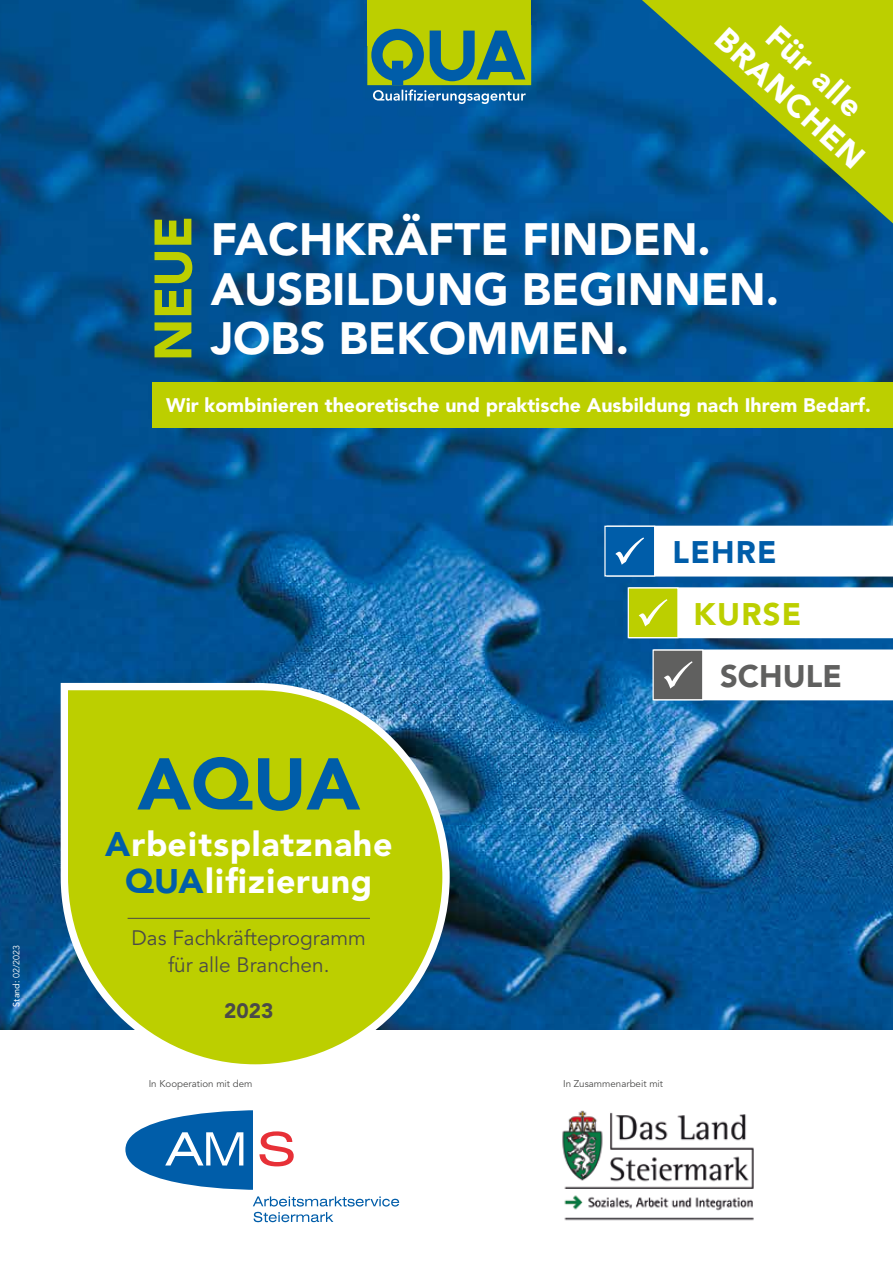
<style>
.page{position:relative;width:893px;height:1263px;background:#fff}
.page>*{position:absolute;margin:0;border:0;box-sizing:border-box;transform-origin:0 0}
.t1{font:900 72.45px "Avenir LT Std";color:#005da9}
.t2{font:900 52.05px "Avenir LT Std";color:#bccf00}
.t3{font:900 45px/49.7px "Avenir LT Std";color:#fff}
.t4{font:900 33.9px/36.5px "Avenir LT Std";letter-spacing:.02em;color:#fff;text-align:center}
.t5{font:900 31.8px "Avenir LT Std";color:#fff}
.t6{font:900 31.05px "Avenir LT Std";color:#60605f}
.t7{font:900 31.05px "Avenir LT Std";letter-spacing:.04em;color:#005da9}
.t8{font:900 31.05px "Avenir LT Std";letter-spacing:.04em;color:#bccf00}
.t9{font:20.85px/27px "Avenir LT Std";color:#4a4a49;text-align:center}
.t10{font:900 20.85px "Avenir LT Std";color:#4a4a49}
.t11{font:900 19.5px "Avenir LT Std";color:#fff}
.t12{font:9.75px "Avenir LT Std";color:#4a4a49}
.t13{font:9px "Avenir LT Std";color:#fff}
.s1{font-style:inherit}
.s2{color:#005da9}
</style>
<div class="page">
<img style="left:0;top:0;width:893px;height:1029px">
<svg style="left:57px;top:679px;width:396px;height:386px;background:#afc62d"></svg>
<hr style="left:128px;top:918px;width:242px;height:1px;background:#4a4a49">
<svg style="left:253px;top:1196px;width:146px;height:10px"></svg>
<svg style="left:254px;top:1212px;width:79px;height:10px"></svg>
<svg style="left:125px;top:1110px;width:128px;height:80px"></svg>
<svg style="left:259px;top:1131px;width:35px;height:35px"></svg>
<div style="left:367px;top:0;width:164px;height:45px;background:#bccf00"></div>
<svg style="left:367px;top:28px;width:164px;height:76px"></svg>
<img style="left:562px;top:1110px;width:192px;height:111px">
<div style="left:152px;top:382px;width:741px;height:46px;background:#bccf00"></div>
<div style="left:604px;top:526px;width:51px;height:50px;background:#9abedc"></div>
<svg style="left:606px;top:526px;width:287px;height:50px"></svg>
<svg style="left:629px;top:587px;width:264px;height:51px"></svg>
<svg style="left:653px;top:649px;width:240px;height:51px"></svg>
<svg style="left:628px;top:0;width:265px;height:235px;background:#538a53"></svg>
<p class="t13" style="left:11px;top:1007px;width:63px;rotate:-90deg"><span class="s1">Stand:</span> 02/2023</p>
<h2 class="t2" style="left:142px;top:361px;width:147px;rotate:-90deg">NEUE</h2>
<h3 class="t5" style="left:783px;top:18px;width:120px;rotate:42deg">Für alle</h3>
<h3 class="t5" style="left:732px;top:20px;width:191px;rotate:42deg">BRANCHEN</h3>
<h3 class="t3" style="left:211px;top:214px;width:570px">FACHKRÄFTE FINDEN.<br>AUSBILDUNG BEGINNEN.</h3>
<h3 class="t3" style="left:211px;top:314px;width:420px">JOBS BEKOMMEN.</h3>
<p class="t11" style="left:166px;top:394px;width:706px">Wir kombinieren theoretische und praktische Ausbildung nach Ihrem Bedarf.</p>
<h3 class="t7" style="left:672px;top:533px;width:106px">LEHRE</h3>
<h3 class="t8" style="left:693px;top:595px;width:109px">KURSE</h3>
<h3 class="t6" style="left:720px;top:657px;width:123px">SCHULE</h3>
<h1 class="t1" style="left:137px;top:740px;width:224px">AQUA</h1>
<h3 class="t4" style="left:105px;top:826px;width:289px"><span class="s2">A</span>rbeitsplatznahe<br><span class="s2">QUA</span>lifizierung</h3>
<p class="t9" style="left:132px;top:925px;width:236px">Das Fachkräfteprogramm für alle Branchen.</p>
<p class="t10" style="left:224px;top:998px;width:51px">2023</p>
<p class="t12" style="left:149px;top:1078px;width:105px">In Kooperation mit dem</p>
<p class="t12" style="left:563px;top:1078px;width:102px">In Zusammenarbeit mit</p>
</div>
